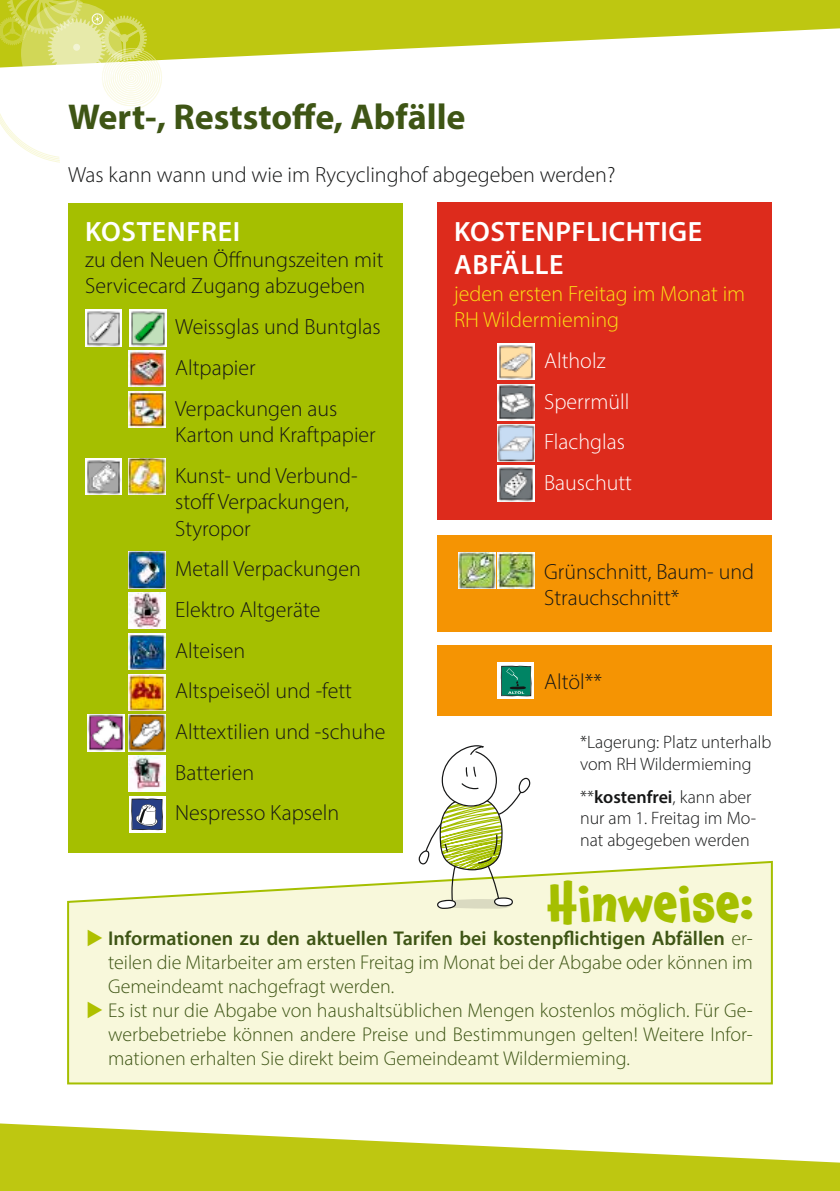
<style>
.page{position:relative;width:840px;height:1191px;background:#fff}
.page>*{position:absolute;margin:0;border:0;box-sizing:border-box;transform-origin:0 0}
.t1{font:700 48px "Chaloops";color:#a5bf00}
.t2{font:700 36px "Myriad Pro";color:#3e5515}
.t3{font:600 28px/33.6px "Myriad Pro";letter-spacing:.02em;color:#fff}
.t4{font:300 22px/40.6px "Myriad Pro";color:#151616}
.t5{font:300 22px/26.4px "Myriad Pro";color:#fbe116}
.t6{font:300 22px/40.6px "Myriad Pro";color:#fff}
.t7{font:300 20px/24px "Myriad Pro";color:#3e5515;text-align:justify}
.t8{font:300 18px/21.6px "Myriad Pro";color:#151616}
.s1{font-weight:600}
.s2{color:#aec000}
</style>
<div class="page">
<svg style="left:164px;top:0;width:675px;height:60px;fill:#bec711"></svg>
<svg style="left:0;top:1123px;width:839px;height:68px;fill:#bec711"></svg>
<svg style="left:0;top:0;width:164px;height:163px"></svg>
<div style="left:68px;top:203px;width:335px;height:649px;background:#a5bf00"></div>
<img style="left:85px;top:310px;width:36px;height:36px">
<img style="left:130px;top:310px;width:36px;height:36px">
<img style="left:129px;top:350px;width:36px;height:37px">
<img style="left:129px;top:391px;width:36px;height:36px">
<img style="left:85px;top:458px;width:36px;height:37px">
<img style="left:129px;top:458px;width:36px;height:37px">
<img style="left:129px;top:552px;width:36px;height:36px">
<img style="left:129px;top:592px;width:36px;height:37px">
<img style="left:129px;top:633px;width:36px;height:36px">
<img style="left:129px;top:674px;width:36px;height:36px">
<img style="left:88px;top:714px;width:36px;height:37px">
<img style="left:129px;top:714px;width:36px;height:37px">
<img style="left:129px;top:755px;width:36px;height:36px">
<div style="left:129px;top:796px;width:36px;height:36px;background:#fff"></div>
<svg style="left:131px;top:798px;width:32px;height:32px"></svg>
<div style="left:437px;top:203px;width:334px;height:317px;background:#dd2b1c"></div>
<img style="left:497px;top:343px;width:37px;height:37px">
<img style="left:497px;top:384px;width:37px;height:36px">
<img style="left:497px;top:425px;width:37px;height:36px">
<img style="left:497px;top:465px;width:37px;height:37px">
<div style="left:437px;top:535px;width:334px;height:97px;background:#f59403"></div>
<img style="left:458px;top:552px;width:37px;height:36px">
<img style="left:497px;top:552px;width:37px;height:36px">
<div style="left:437px;top:646px;width:334px;height:70px;background:#f59403"></div>
<svg style="left:497px;top:663px;width:37px;height:36px"></svg>
<svg style="left:500px;top:665px;width:31px;height:31px"></svg>
<svg style="left:67px;top:860px;width:706px;height:225px;background:#f6f7d9"></svg>
<svg style="left:418px;top:745px;width:112px;height:164px"></svg>
<h2 class="t2" style="left:68px;top:93px;width:399px">Wert-, Reststoffe, Abfälle</h2>
<p class="t4" style="left:68px;top:154px;width:548px">Was kann wann und wie im Rycyclinghof abgegeben werden?</p>
<p class="t3" style="left:85px;top:214px;width:156px">KOSTENFREI</p>
<p class="t4" style="left:85px;top:246px;width:300px;line-height:26.4px">zu den Neuen Öffnungszeiten mit<br>Servicecard Zugang abzugeben</p>
<p class="t4" style="left:175px;top:306px;width:207px">Weissglas und Buntglas<br>Altpapier<br>Verpackungen aus</p>
<p class="t4" style="left:175px;top:414px;width:202px">Karton und Kraftpapier<br>Kunst- und Verbund-</p>
<p class="t4" style="left:175px;top:488px;width:175px;line-height:26.4px">stoff Verpackungen,<br>Styropor</p>
<p class="t4" style="left:175px;top:548px;width:212px">Metall Verpackungen<br>Elektro Altgeräte<br>Alteisen<br>Altspeiseöl und -fett<br>Alttextilien und -schuhe<br>Batterien<br>Nespresso Kapseln</p>
<p class="t3" style="left:454px;top:214px;width:249px">KOSTENPFLICHTIGE<br>ABFÄLLE</p>
<p class="t5" style="left:454px;top:280px;width:292px">jeden ersten Freitag im Monat im<br>RH Wildermieming</p>
<p class="t6" style="left:544px;top:340px;width:89px">Altholz<br>Sperrmüll<br>Flachglas<br>Bauschutt</p>
<p class="t4" style="left:544px;top:558px;width:211px;line-height:26.4px">Grünschnitt, Baum- und<br>Strauchschnitt*</p>
<p class="t4" style="left:544px;top:661px;width:59px">Altöl**</p>
<p class="t8" style="left:579px;top:731px;width:193px">*Lagerung: Platz unterhalb vom RH Wildermieming</p>
<p class="t8" style="left:579px;top:785px;width:177px">**<span class="s1">kostenfrei</span>, kann aber nur am 1. Freitag im Mo&shy;nat abgegeben werden</p>
<h1 class="t1" style="left:547px;top:863px;width:207px">Hinweise:</h1>
<p class="t7" style="left:108px;top:926px;width:646px;text-indent:-22px"><span class="s2">◆</span> <span class="s1">Informationen zu den aktuellen Tarifen bei kostenpflichtigen Abfällen</span> er&shy;teilen die Mitarbeiter am ersten Freitag im Monat bei der Abgabe oder können im Gemeindeamt nachgefragt werden.</p>
<p class="t7" style="left:108px;top:998px;width:646px;text-indent:-22px"><span class="s2">◆</span> Es ist nur die Abgabe von haushaltsüblichen Mengen kostenlos möglich. Für Ge&shy;werbebetriebe können andere Preise und Bestimmungen gelten! Weitere Infor&shy;mationen erhalten Sie direkt beim Gemeindeamt Wildermieming.</p>
</div>
